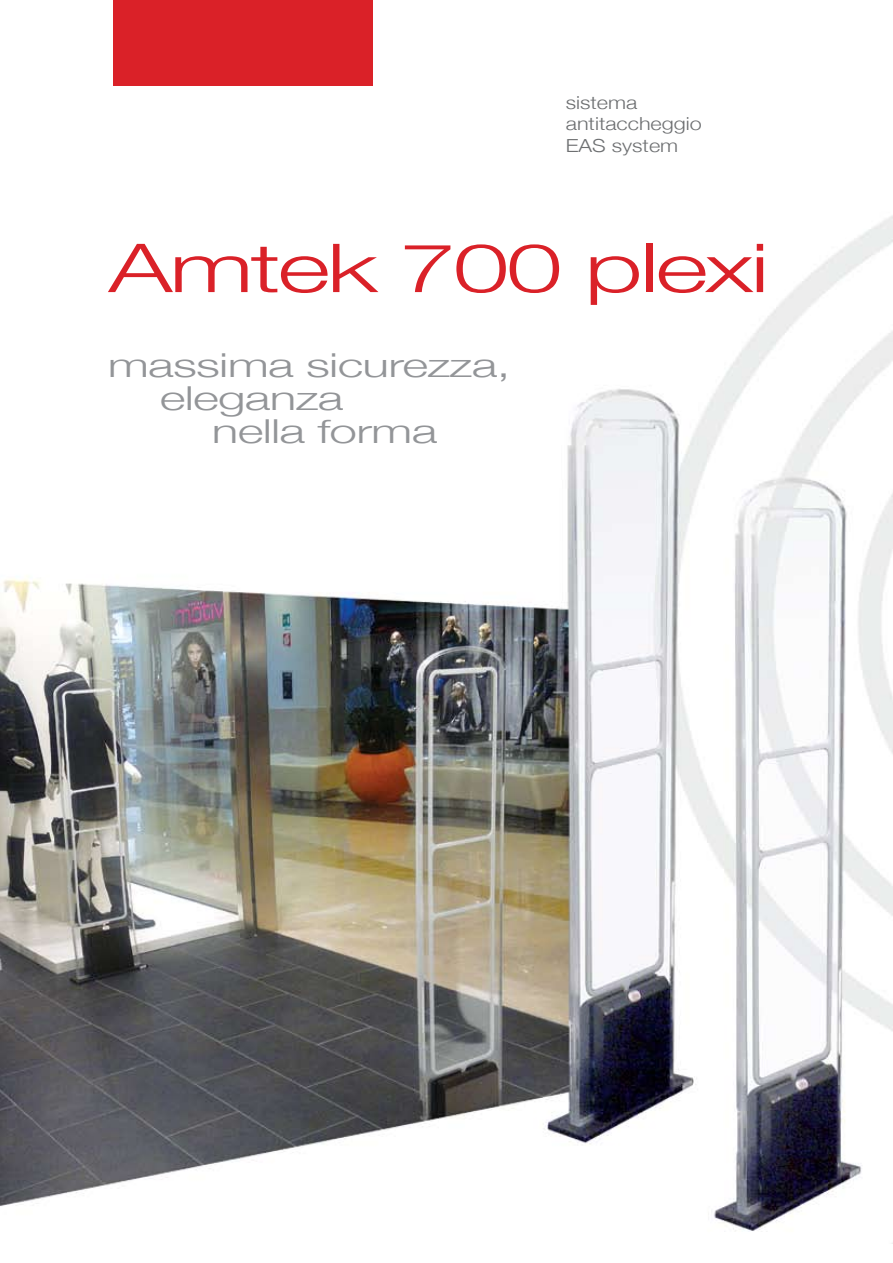
<style>
.page{position:relative;width:893px;height:1263px;background:#fff}
.page>*{position:absolute;margin:0;border:0;box-sizing:border-box;transform-origin:0 0}
.t1{font:300 67.5px "Helvetica Neue";letter-spacing:-.03em;color:#da2128;scale:1.5 1}
.t2{font:300 33px "Helvetica Neue";letter-spacing:-.015em;color:#939598;scale:1.5 1}
.t3{font:300 18px/21.6px "Helvetica Neue";color:#6d6f71;scale:1.2 1}
</style>
<div class="page">
<img style="left:0;top:40px;width:893px;height:1204px">
<div style="left:114px;top:0;width:259px;height:86px;background:#da2128"></div>
<p class="t3" style="left:566px;top:91px;width:115px">sistema antitaccheggio<br>EAS system</p>
<h1 class="t1" style="left:108px;top:227px;width:442px">Amtek 700 plexi</h1>
<p class="t2" style="left:108px;top:345px;width:270px">massima sicurezza,</p>
<p class="t2" style="left:160px;top:378px;width:124px">eleganza</p>
<p class="t2" style="left:212px;top:411px;width:152px">nella forma</p>
</div>
